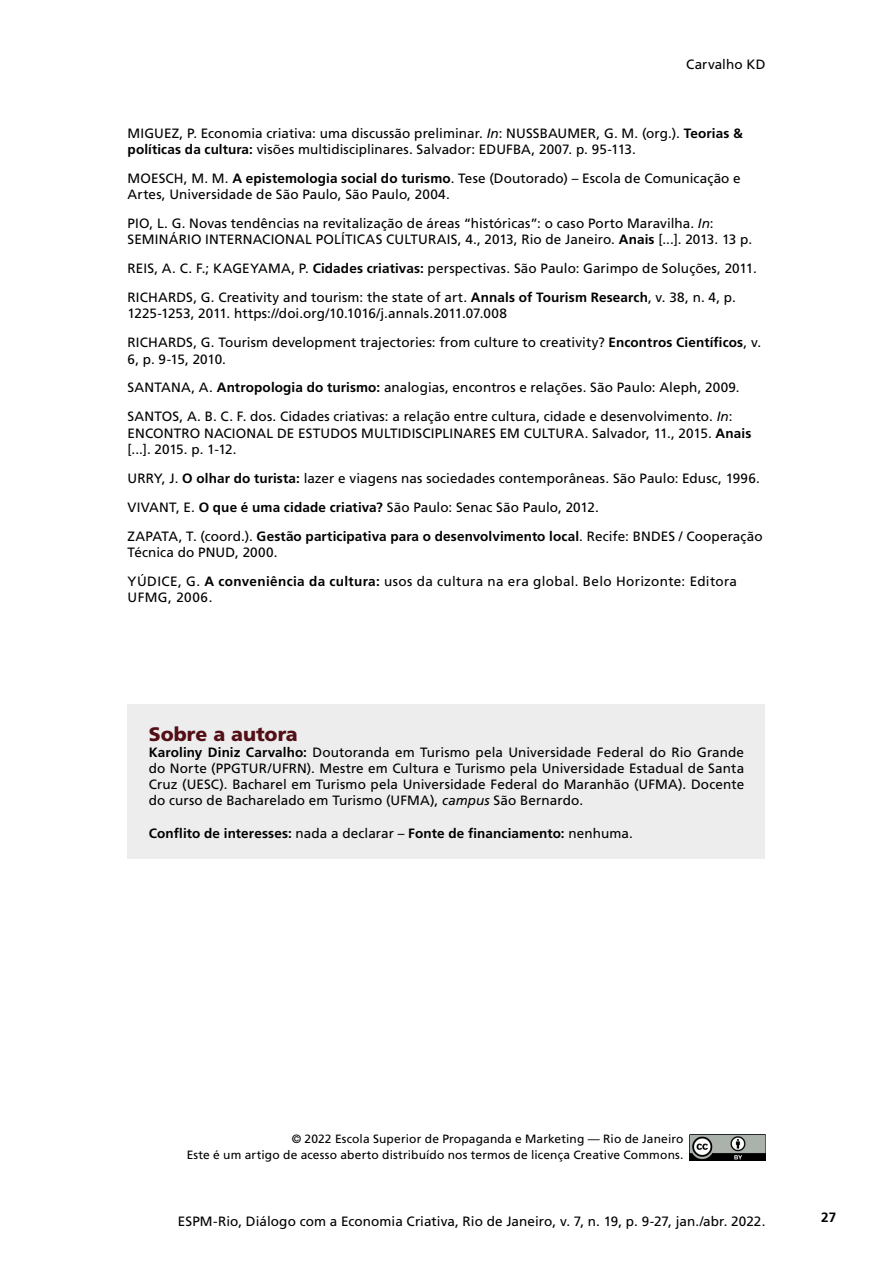
<style>
.page{position:relative;width:893px;height:1263px;background:#fff}
.page>*{position:absolute;margin:0;border:0;box-sizing:border-box;transform-origin:0 0}
.t1{font:900 19.5px "Frutiger LT Std";color:#520f16}
.t2{font:13.5px/16.2px "Frutiger LT Std";letter-spacing:.005em;color:#000}
.t3{font:13.5px/29px "Frutiger LT Std";letter-spacing:.025em;color:#000}
.t4{font:700 13.5px "Frutiger LT Std";letter-spacing:.01em;color:#000}
.t5{font:13.5px "Frutiger LT Std";letter-spacing:.035em;color:#000}
.t6{font:12px/16.2px "Frutiger LT Std";letter-spacing:.01em;color:#000;text-align:right}
.s1{font-style:italic}
.s2{font-weight:700}
.s3{font-weight:400}
</style>
<div class="page">
<img style="left:690px;top:1134px;width:75px;height:27px">
<div style="left:128px;top:705px;width:637px;height:154px;background:#ededed"></div>
<p class="t2" style="left:686px;top:56px;width:81px">Carvalho KD</p>
<p class="t2" style="left:128px;top:125px;width:617px">MIGUEZ, P. Economia criativa: uma discussão preliminar. <span class="s1">In</span>: NUSSBAUMER, G. M. (org.). <span class="s2">Teorias &amp; políticas da cultura:</span> visões multidisciplinares. Salvador: EDUFBA, 2007. p. 95-113.</p>
<p class="t2" style="left:128px;top:170px;width:615px">MOESCH, M. M. <span class="s2">A epistemologia social do turismo</span>. Tese (Doutorado) – Escola de Comunicação e<br>Artes, Universidade de São Paulo, São Paulo, 2004.</p>
<p class="t2" style="left:128px;top:215px;width:626px">PIO, L. G. Novas tendências na revitalização de áreas “históricas”: o caso Porto Maravilha. <span class="s1">In</span>:<br>SEMINÁRIO INTERNACIONAL POLÍTICAS CULTURAIS, 4., 2013, Rio de Janeiro. <span class="s2">Anais</span> [...]. 2013. 13 p.</p>
<p class="t2" style="left:128px;top:254px;width:631px;line-height:29px">REIS, A. C. F.; KAGEYAMA, P. <span class="s2">Cidades criativas:</span> perspectivas. São Paulo: Garimpo de Soluções, 2011.<br>RICHARDS, G. Creativity and tourism: the state of art. <span class="s2">Annals of Tourism Research</span>, v. 38, n. 4, p.</p>
<p class="t2" style="left:128px;top:299px;width:635px;line-height:29px">1225-1253, 2011. https://doi.org/10.1016/j.annals.2011.07.008<br>RICHARDS, G. Tourism development trajectories: from culture to creativity? <span class="s2">Encontros Científicos</span>, v.</p>
<p class="t2" style="left:128px;top:344px;width:614px;line-height:29px">6, p. 9-15, 2010.<br>SANTANA, A. <span class="s2">Antropologia do turismo:</span> analogias, encontros e relações. São Paulo: Aleph, 2009.<br>SANTOS, A. B. C. F. dos. Cidades criativas: a relação entre cultura, cidade e desenvolvimento. <span class="s1">In</span>:</p>
<p class="t2" style="left:128px;top:425px;width:625px">ENCONTRO NACIONAL DE ESTUDOS MULTIDISCIPLINARES EM CULTURA. Salvador, 11., 2015. <span class="s2">Anais </span>[...]. 2015. p. 1-12.</p>
<p class="t2" style="left:128px;top:464px;width:637px;line-height:29px">URRY, J. <span class="s2">O olhar do turista:</span> lazer e viagens nas sociedades contemporâneas. São Paulo: Edusc, 1996.<br>VIVANT, E. <span class="s2">O que é uma cidade criativa?</span> São Paulo: Senac São Paulo, 2012.<br>ZAPATA, T. (coord.). <span class="s2">Gestão participativa para o desenvolvimento local</span>. Recife: BNDES / Cooperação</p>
<p class="t3" style="left:128px;top:538px;width:611px">Técnica do PNUD, 2000.<br>YÚDICE, G. <span class="s2">A conveniência da cultura:</span> usos da cultura na era global. Belo Horizonte: Editora</p>
<p class="t5" style="left:128px;top:589px;width:86px">UFMG, 2006.</p>
<h1 class="t1" style="left:149px;top:722px;width:150px">Sobre a autora</h1>
<p class="t2" style="left:149px;top:744px;width:597px;text-align:justify"><span class="s2">Karoliny Diniz Carvalho:</span> Doutoranda em Turismo pela Universidade Federal do Rio Grande do Norte (PPGTUR/UFRN). Mestre em Cultura e Turismo pela Universidade Estadual de Santa Cruz (UESC). Bacharel em Turismo pela Universidade Federal do Maranhão (UFMA). Docente do curso de Bacharelado em Turismo (UFMA), <span class="s1">campus</span> São Bernardo.</p>
<p class="t4" style="left:149px;top:825px;width:486px">Conflito de interesses: <span class="s3">nada a declarar –</span> Fonte de financiamento: <span class="s3">nenhuma.</span></p>
<p class="t6" style="left:187px;top:1131px;width:498px">© 2022 Escola Superior de Propaganda e Marketing — Rio de Janeiro<br>Este é um artigo de acesso aberto distribuído nos termos de licença Creative Commons.</p>
<p class="t2" style="left:178px;top:1213px;width:589px">ESPM-Rio, Diálogo com a Economia Criativa, Rio de Janeiro, v. 7, n. 19, p. 9-27, jan./abr. 2022.</p>
<p class="t4" style="left:821px;top:1209px;width:16px">27</p>
</div>
